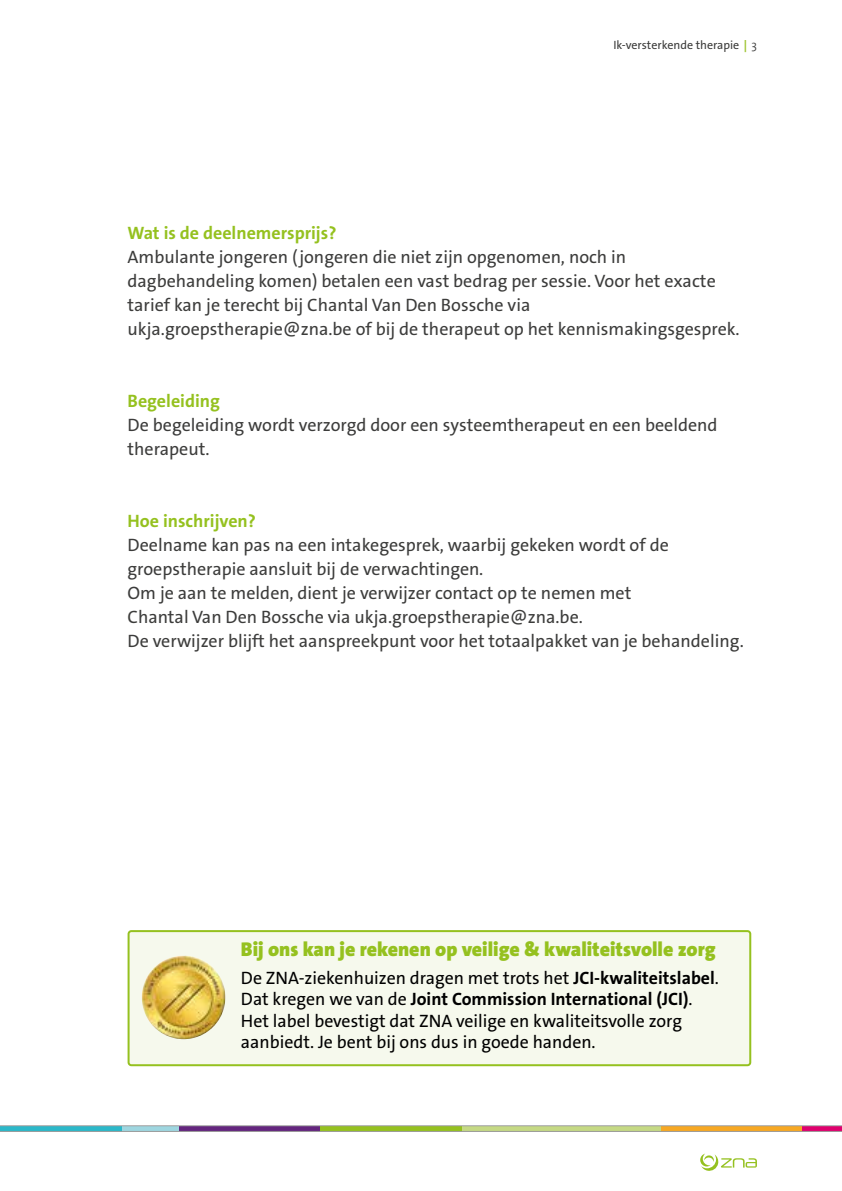
<style>
.page{position:relative;width:842px;height:1191px;background:#fff}
.page>*{position:absolute;margin:0;border:0;box-sizing:border-box;transform-origin:0 0}
.t1{font:900 20px "The Sans Os F";color:#95c11f}
.t2{font:18px/24px "The Sans Os F";color:#3c3c3b}
.t3{font:18px/21.6px "The Sans Os F";color:#000}
.t4{font:700 18px "The Sans Os F";color:#95c11f}
.t5{font:12px "The Sans Os F";color:#3c3c3b}
.s1{font-weight:700;color:#a2c73a}
.s2{font-weight:300}
.s3{font-weight:700}
</style>
<div class="page">
<svg style="left:0;top:1125px;width:842px;height:6px;background:#a1a27e"></svg>
<svg style="left:700px;top:1153px;width:57px;height:17px"></svg>
<div style="left:129px;top:931px;width:621px;height:134px;background:#f6f9ed;border-radius:3px"></div>
<div style="left:128px;top:930px;width:623px;height:136px;border:2px solid #95c11f;border-radius:3px"></div>
<img style="left:142px;top:955px;width:83px;height:84px;border-radius:42px">
<p class="t5" style="left:613px;top:37px;width:145px">Ik-versterkende therapie<span class="s1">↕</span><span class="s2">3</span></p>
<p class="t4" style="left:128px;top:221px;width:210px">Wat is de deelnemersprijs?</p>
<p class="t2" style="left:128px;top:245px;width:613px">Ambulante jongeren (jongeren die niet zijn opgenomen, noch in dagbehandeling komen) betalen een vast bedrag per sessie. Voor het exacte tarief kan je terecht bij Chantal Van Den Bossche via ukja.groepstherapie@zna.be of bij de therapeut op het kennismakingsgesprek.</p>
<p class="t4" style="left:128px;top:389px;width:94px">Begeleiding</p>
<p class="t2" style="left:128px;top:413px;width:591px">De begeleiding wordt verzorgd door een systeemtherapeut en een beeldend therapeut.</p>
<p class="t4" style="left:128px;top:509px;width:130px">Hoe inschrijven?</p>
<p class="t2" style="left:128px;top:533px;width:618px">Deelname kan pas na een intakegesprek, waarbij gekeken wordt of de groepstherapie aansluit bij de verwachtingen.<br>Om je aan te melden, dient je verwijzer contact op te nemen met<br>Chantal Van Den Bossche via ukja.groepstherapie@zna.be.<br>De verwijzer blijft het aanspreekpunt voor het totaalpakket van je behandeling.</p>
<p class="t1" style="left:241px;top:936px;width:476px">Bij ons kan je rekenen op veilige &amp; kwaliteitsvolle zorg</p>
<p class="t3" style="left:241px;top:966px;width:479px">De ZNA-ziekenhuizen dragen met trots het <span class="s3">JCI-kwaliteitslabel</span>.<br>Dat kregen we van de <span class="s3">Joint Commission International (JCI)</span>.<br>Het label bevestigt dat ZNA veilige en kwaliteitsvolle zorg aanbiedt. Je bent bij ons dus in goede handen.</p>
</div>
